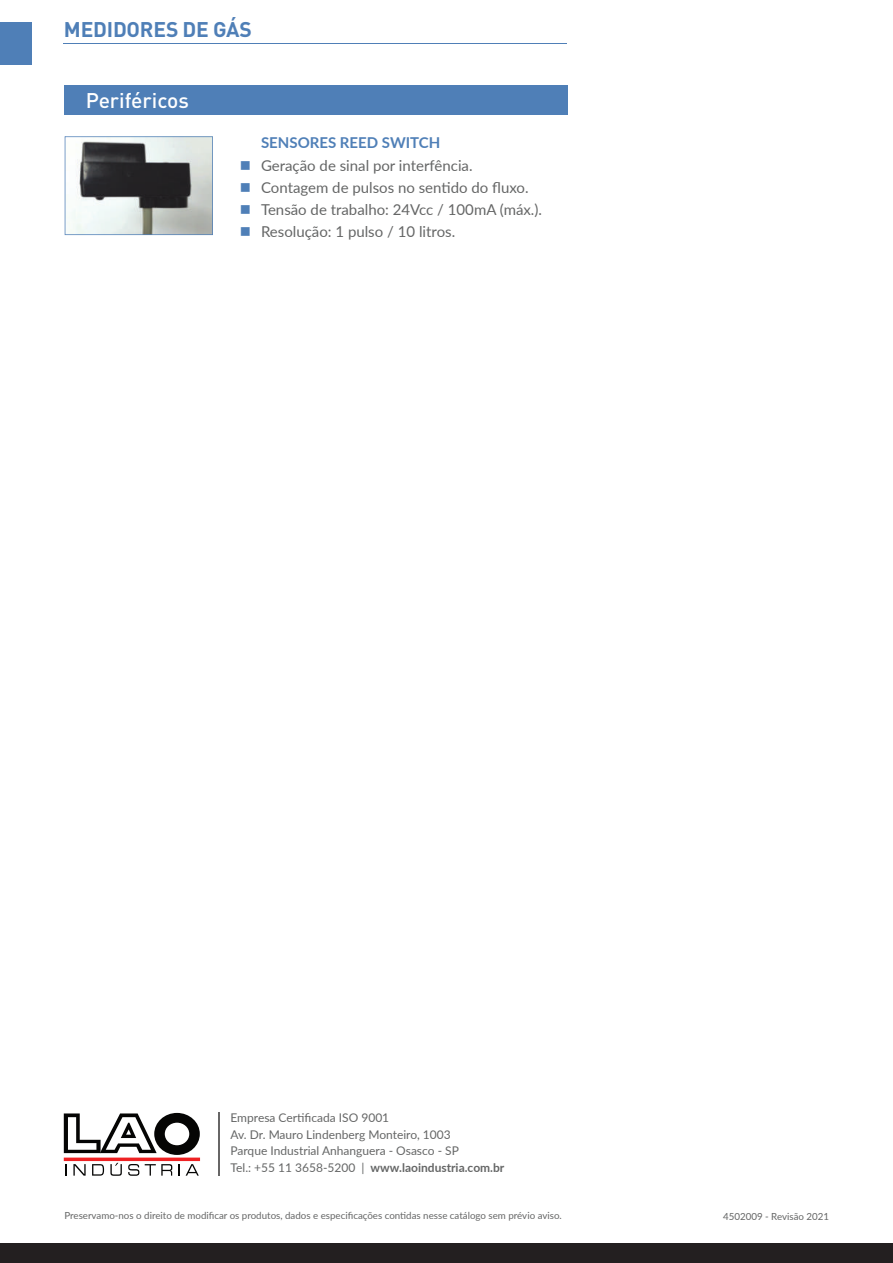
<style>
.page{position:relative;width:893px;height:1263px;background:#fff}
.page>*{position:absolute;margin:0;border:0;box-sizing:border-box;transform-origin:0 0}
.t1{font:700 21px "DINOT";letter-spacing:-.01em;color:#4f7fb7}
.t2{font:500 21px "DINOT";color:#fff}
.t3{font:15px "Lato";color:#656666}
.t4{font:700 15px "Lato";color:#4f7fb7}
.t5{font:12px/16.5px "Lato";color:#656666}
.t6{font:9.75px "Lato";color:#656666}
.s1{color:#4f7fb7}
.s2{font-weight:700}
</style>
<div class="page">
<svg style="left:64px;top:1157px;width:136px;height:4px"></svg>
<svg style="left:64px;top:1113px;width:136px;height:42px"></svg>
<svg style="left:73px;top:1164px;width:13px;height:11px"></svg>
<svg style="left:92px;top:1164px;width:12px;height:11px"></svg>
<svg style="left:110px;top:1163px;width:12px;height:13px"></svg>
<svg style="left:128px;top:1164px;width:11px;height:12px"></svg>
<svg style="left:145px;top:1164px;width:27px;height:11px"></svg>
<svg style="left:186px;top:1164px;width:13px;height:11px"></svg>
<hr style="left:218px;top:1112px;width:2px;height:63px;background:#676666">
<div style="left:64px;top:85px;width:504px;height:29px;background:#4f7fb7"></div>
<svg style="left:65px;top:136px;width:148px;height:99px"></svg>
<div style="left:0;top:1243px;width:893px;height:20px;background:#231f20"></div>
<div style="left:0;top:22px;width:32px;height:42px;background:#4f7fb7"></div>
<hr style="left:64px;top:43px;width:503px;height:1px;background:#4f7fb7">
<h1 class="t1" style="left:64px;top:15px;width:189px">MEDIDORES DE GÁS</h1>
<h1 class="t2" style="left:86px;top:86px;width:105px">Periféricos</h1>
<p class="t4" style="left:261px;top:132px;width:181px">SENSORES REED SWITCH</p>
<p class="t3" style="left:240px;top:154px;width:234px"><span class="s1">■</span> Geração de sinal por interfência.</p>
<p class="t3" style="left:240px;top:177px;width:290px"><span class="s1">■</span> Contagem de pulsos no sentido do fluxo.</p>
<p class="t3" style="left:240px;top:199px;width:304px"><span class="s1">■</span> Tensão de trabalho: 24Vcc / 100mA (máx.).</p>
<p class="t3" style="left:240px;top:221px;width:217px"><span class="s1">■</span> Resolução: 1 pulso / 10 litros.</p>
<p class="t5" style="left:231px;top:1109px;width:275px">Empresa Certificada ISO 9001<br>Av. Dr. Mauro Lindenberg Monteiro, 1003<br>Parque Industrial Anhanguera - Osasco - SP<br>Tel.: +55 11 3658-5200 | <span class="s2">www.laoindustria.com.br</span></p>
<p class="t6" style="left:64px;top:1209px;width:499px">Preservamo-nos o direito de modificar os produtos, dados e especificações contidas nesse catálogo sem prévio aviso.</p>
<p class="t6" style="left:723px;top:1209px;width:108px">4502009 - Revisão 2021</p>
</div>
